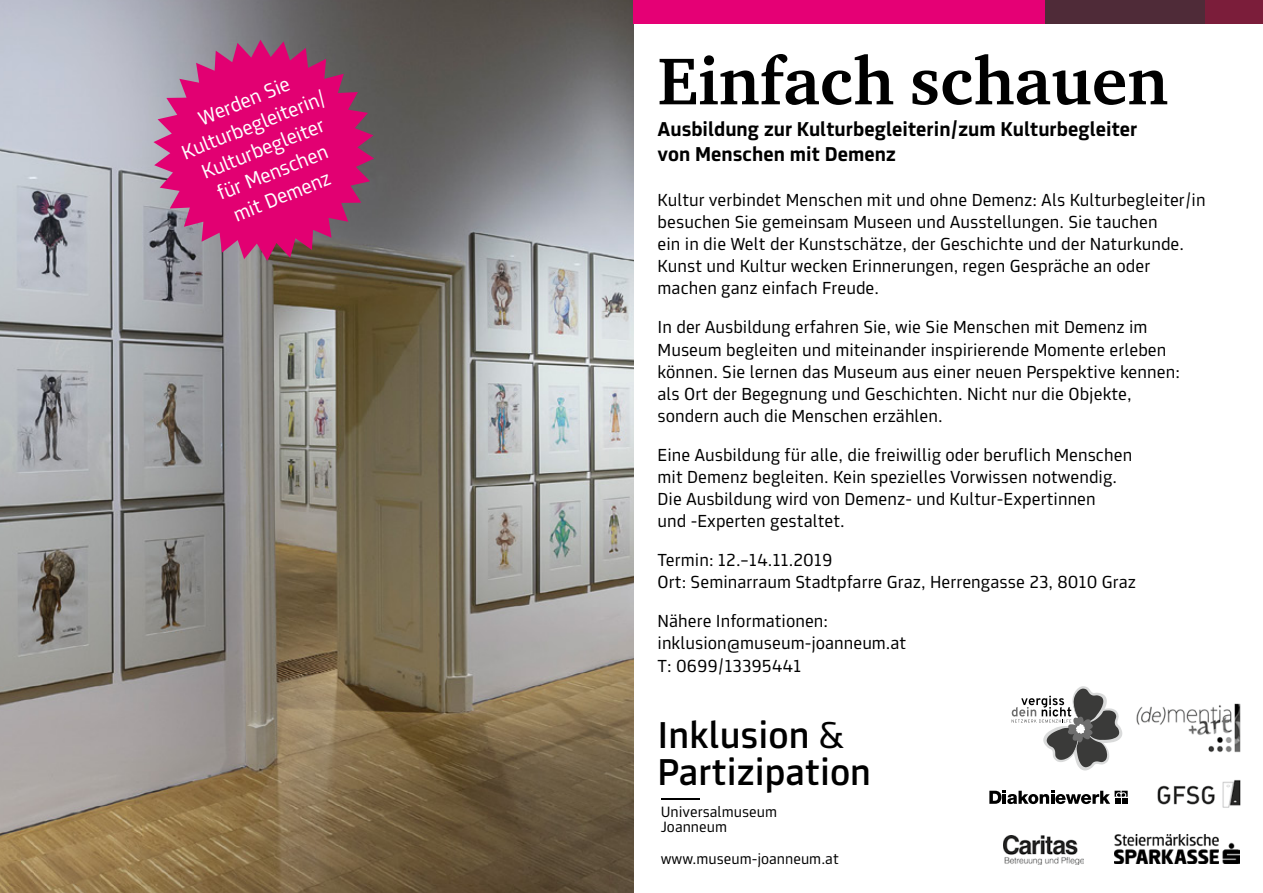
<style>
.page{position:relative;width:1263px;height:893px;background:#fff}
.page>*{position:absolute;margin:0;border:0;box-sizing:border-box;transform-origin:0 0}
.t1{font:700 67.65px "ITC Charter Com";color:#000}
.t2{font:500 39.45px/37.5px "Tram Joanneum";color:#000}
.t3{font:21.3px/25.5px "Tram Joanneum";color:#fff;text-align:center}
.t4{font:700 21.15px/25.3px "Tram Joanneum";color:#000}
.t5{font:18.45px/22px "Tram Joanneum";color:#000}
.t6{font:15.75px/15.8px "Tram Joanneum";color:#000}
.s1{font-weight:400}
</style>
<div class="page">
<img style="left:0;top:0;width:633px;height:893px">
<svg style="left:153px;top:40px;width:221px;height:221px;background:#bf2976"></svg>
<img style="left:1004px;top:836px;width:80px;height:29px">
<img style="left:1157px;top:780px;width:84px;height:28px">
<div style="left:634px;top:0;width:411px;height:24px;background:#e50075"></div>
<div style="left:1045px;top:0;width:160px;height:24px;background:#4f2b38"></div>
<div style="left:1205px;top:0;width:58px;height:24px;background:#7b1d3a"></div>
<svg style="left:661px;top:798px;width:39px;height:1px"></svg>
<img style="left:1115px;top:835px;width:124px;height:29px">
<svg style="left:989px;top:791px;width:139px;height:13px"></svg>
<svg style="left:1012px;top:686px;width:110px;height:84px"></svg>
<img style="left:1136px;top:703px;width:105px;height:50px">
<p class="t3" style="left:168px;top:118px;width:155px;rotate:-22deg">Werden Sie<br>Kulturbegleiterin/<br>Kulturbegleiter für Menschen<br>mit Demenz</p>
<h1 class="t1" style="left:658px;top:39px;width:512px">Einfach schauen</h1>
<p class="t4" style="left:658px;top:116px;width:481px">Ausbildung zur Kulturbegleiterin/zum Kulturbegleiter von Menschen mit Demenz</p>
<p class="t5" style="left:658px;top:189px;width:549px">Kultur verbindet Menschen mit und ohne Demenz: Als Kulturbegleiter/in besuchen Sie gemeinsam Museen und Ausstellungen. Sie tauchen<br>ein in die Welt der Kunstschätze, der Geschichte und der Naturkunde.<br>Kunst und Kultur wecken Erinnerungen, regen Gespräche an oder machen ganz einfach Freude.</p>
<p class="t5" style="left:658px;top:316px;width:524px">In der Ausbildung erfahren Sie, wie Sie Menschen mit Demenz im Museum begleiten und miteinander inspirierende Momente erleben können. Sie lernen das Museum aus einer neuen Perspektive kennen: als Ort der Begegnung und Geschichten. Nicht nur die Objekte, sondern auch die Menschen erzählen.</p>
<p class="t5" style="left:658px;top:444px;width:476px">Eine Ausbildung für alle, die freiwillig oder beruflich Menschen mit Demenz begleiten. Kein spezielles Vorwissen notwendig.<br>Die Ausbildung wird von Demenz- und Kultur-Expertinnen<br>und -Experten gestaltet.</p>
<p class="t5" style="left:658px;top:549px;width:480px">Termin: 12.–14.11.2019<br>Ort: Seminarraum Stadtpfarre Graz, Herrengasse 23, 8010 Graz</p>
<p class="t5" style="left:658px;top:610px;width:250px;line-height:22.5px">Nähere Informationen: inklusion@museum-joanneum.at<br>T: 0699/13395441</p>
<h2 class="t2" style="left:658px;top:716px;width:215px">Inklusion <span class="s1">&amp;<br></span>Partizipation</h2>
<p class="t6" style="left:661px;top:803px;width:118px">Universalmuseum<br>Joanneum</p>
<p class="t6" style="left:661px;top:851px;width:180px">www.museum-joanneum.at</p>
</div>
